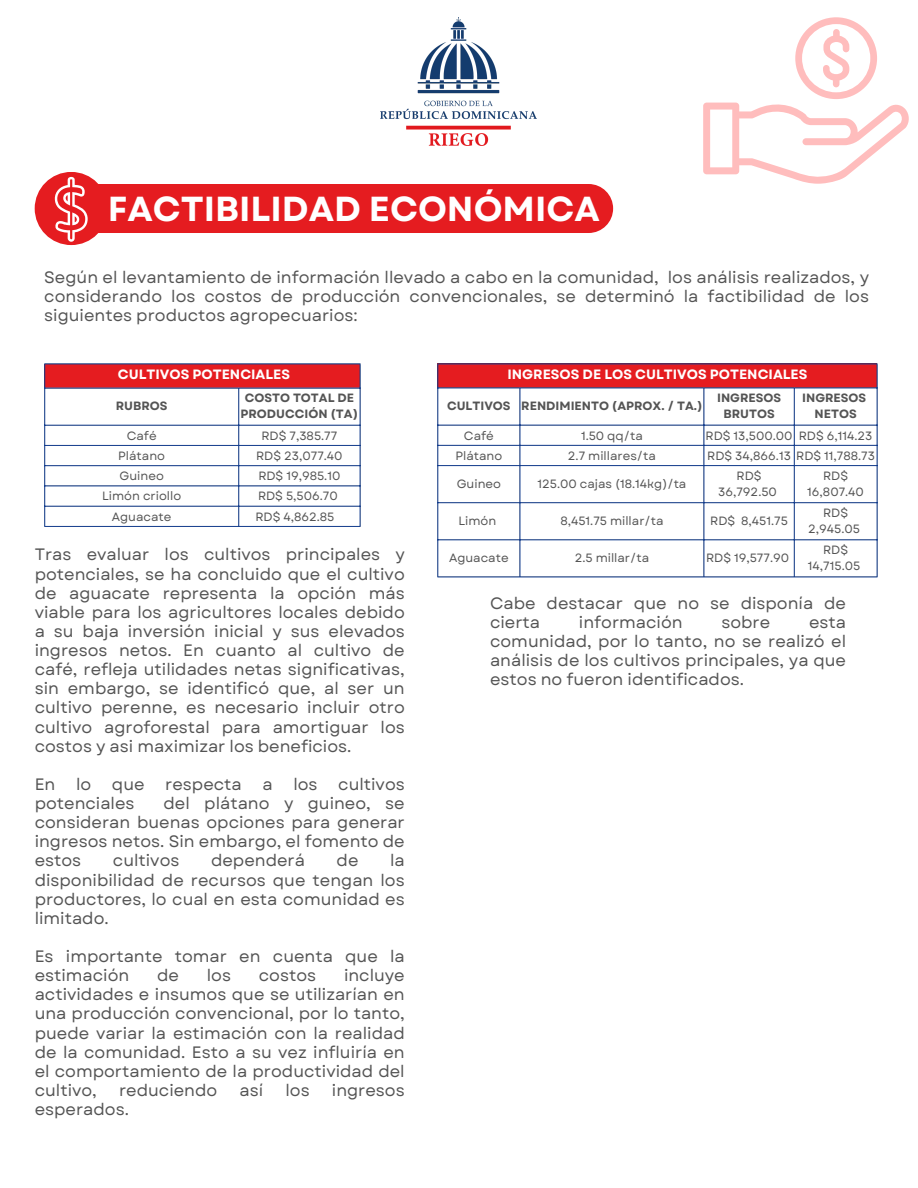
<style>
.page{position:relative;width:918px;height:1188px;background:#fff}
.page>*{position:absolute;margin:0;border:0;box-sizing:border-box;transform-origin:0 0}
.t1{font:700 34.65px "Garet";color:#fff}
.t2{font:16.5px/19.2px "Garet";color:#545454;text-align:justify}
.t3{font:700 13.5px "Garet";color:#fff}
.t4{font:12px/16px "Garet";color:#545454;text-align:center}
.t5{font:700 12px/16px "Garet";color:#545454;text-align:center}
</style>
<div class="page">
<div style="left:35px;top:172px;width:73px;height:73px;background:#e51c20;border-radius:50%"></div>
<div style="left:68px;top:184px;width:545px;height:49px;background:#e51c20;border-radius:25px"></div>
<img style="left:381px;top:17px;width:156px;height:129px">
<svg style="left:55px;top:177px;width:32px;height:65px"></svg>
<svg style="left:703px;top:17px;width:206px;height:167px"></svg>
<div style="left:438px;top:364px;width:439px;height:24px;background:#e51c20"></div>
<svg style="left:438px;top:389px;width:439px;height:36px"></svg>
<hr style="left:437px;top:364px;width:1px;height:213px;background:#143e8f">
<hr style="left:520px;top:388px;width:1px;height:189px;background:#143e8f">
<hr style="left:704px;top:388px;width:1px;height:189px;background:#143e8f">
<hr style="left:794px;top:388px;width:1px;height:189px;background:#143e8f">
<hr style="left:877px;top:364px;width:1px;height:213px;background:#143e8f">
<hr style="left:437px;top:364px;width:440px;height:1px;background:#143e8f">
<hr style="left:437px;top:388px;width:440px;height:1px;background:#143e8f">
<hr style="left:437px;top:425px;width:440px;height:1px;background:#143e8f">
<hr style="left:437px;top:445px;width:440px;height:1px;background:#143e8f">
<hr style="left:437px;top:465px;width:440px;height:1px;background:#143e8f">
<hr style="left:437px;top:502px;width:440px;height:1px;background:#143e8f">
<hr style="left:437px;top:539px;width:440px;height:1px;background:#143e8f">
<hr style="left:437px;top:577px;width:440px;height:1px;background:#143e8f">
<div style="left:44px;top:364px;width:316px;height:24px;background:#e51c20"></div>
<svg style="left:45px;top:389px;width:315px;height:36px"></svg>
<hr style="left:44px;top:364px;width:1px;height:162px;background:#143e8f">
<hr style="left:238px;top:388px;width:1px;height:138px;background:#143e8f">
<hr style="left:360px;top:364px;width:1px;height:162px;background:#143e8f">
<hr style="left:44px;top:364px;width:316px;height:1px;background:#143e8f">
<hr style="left:44px;top:388px;width:316px;height:1px;background:#143e8f">
<hr style="left:44px;top:425px;width:316px;height:1px;background:#143e8f">
<hr style="left:44px;top:445px;width:316px;height:1px;background:#143e8f">
<hr style="left:44px;top:465px;width:316px;height:1px;background:#143e8f">
<hr style="left:44px;top:486px;width:316px;height:1px;background:#143e8f">
<hr style="left:44px;top:506px;width:316px;height:1px;background:#143e8f">
<hr style="left:44px;top:526px;width:316px;height:1px;background:#143e8f">
<p class="t1" style="left:108px;top:184px;width:493px">FACTIBILIDAD ECONÓMICA</p>
<h1 class="t2" style="left:44px;top:267px;width:826px">Según el levantamiento de información llevado a cabo en la comunidad, los análisis realizados, y considerando los costos de producción convencionales, se determinó la factibilidad de los siguientes productos agropecuarios:</h1>
<p class="t3" style="left:118px;top:365px;width:174px">CULTIVOS POTENCIALES</p>
<p class="t5" style="left:116px;top:398px;width:53px">RUBROS</p>
<p class="t5" style="left:241px;top:390px;width:119px">COSTO TOTAL DE<br>PRODUCCIÓN (TA)</p>
<p class="t4" style="left:127px;top:427px;width:31px">Café</p>
<p class="t4" style="left:261px;top:427px;width:77px">RD$ 7,385.77</p>
<p class="t4" style="left:118px;top:448px;width:48px">Plátano</p>
<p class="t4" style="left:256px;top:448px;width:88px">RD$ 23,077.40</p>
<p class="t4" style="left:120px;top:468px;width:46px">Guineo</p>
<p class="t4" style="left:258px;top:468px;width:84px">RD$ 19,985.10</p>
<p class="t4" style="left:102px;top:488px;width:81px">Limón criollo</p>
<p class="t4" style="left:258px;top:488px;width:81px">RD$ 5,506.70</p>
<p class="t4" style="left:112px;top:508px;width:61px">Aguacate</p>
<p class="t4" style="left:255px;top:508px;width:81px">RD$ 4,862.85</p>
<p class="t2" style="left:35px;top:545px;width:372px">Tras evaluar los cultivos principales y potenciales, se ha concluido que el cultivo de aguacate representa la opción más viable para los agricultores locales debido a su baja inversión inicial y sus elevados ingresos netos. En cuanto al cultivo de café, refleja utilidades netas significativas, sin embargo, se identificó que, al ser un cultivo perenne, es necesario incluir otro cultivo agroforestal para amortiguar los costos y asi maximizar los beneficios.</p>
<p class="t2" style="left:35px;top:775px;width:22px">En</p>
<p class="t2" style="left:76px;top:775px;width:17px">lo</p>
<p class="t2" style="left:112px;top:775px;width:34px">que</p>
<p class="t2" style="left:165px;top:775px;width:78px">respecta</p>
<p class="t2" style="left:262px;top:775px;width:12px">a</p>
<p class="t2" style="left:293px;top:775px;width:26px">los</p>
<p class="t2" style="left:338px;top:775px;width:68px">cultivos</p>
<p class="t2" style="left:35px;top:794px;width:101px">potenciales</p>
<p class="t2" style="left:35px;top:794px;width:372px;text-indent:129px">del plátano y guineo, se consideran buenas opciones para generar ingresos netos. Sin embargo, el fomento de estos</p>
<p class="t2" style="left:113px;top:851px;width:68px">cultivos</p>
<p class="t2" style="left:211px;top:851px;width:95px">dependerá</p>
<p class="t2" style="left:337px;top:851px;width:23px">de</p>
<p class="t2" style="left:35px;top:851px;width:372px;text-indent:355px">la disponibilidad de recursos que tengan los productores, lo cual en esta comunidad es limitado.</p>
<p class="t2" style="left:35px;top:947px;width:372px">Es importante tomar en cuenta que la estimación</p>
<p class="t2" style="left:35px;top:966px;width:372px;text-indent:309px">incluye actividades e insumos que se utilizarían en una producción convencional, por lo tanto, puede variar la estimación con la realidad de la comunidad. Esto a su vez influiría en el comportamiento de la productividad del cultivo,</p>
<p class="t2" style="left:157px;top:966px;width:23px">de</p>
<p class="t2" style="left:207px;top:966px;width:26px">los</p>
<p class="t2" style="left:259px;top:966px;width:59px">costos</p>
<p class="t2" style="left:119px;top:1081px;width:100px">reduciendo</p>
<p class="t2" style="left:240px;top:1081px;width:25px">así</p>
<p class="t2" style="left:285px;top:1081px;width:26px">los</p>
<p class="t2" style="left:332px;top:1081px;width:74px">ingresos</p>
<p class="t2" style="left:35px;top:1100px;width:96px">esperados.</p>
<p class="t3" style="left:507px;top:365px;width:302px">INGRESOS DE LOS CULTIVOS POTENCIALES</p>
<p class="t5" style="left:447px;top:398px;width:65px">CULTIVOS</p>
<p class="t5" style="left:521px;top:398px;width:183px">RENDIMIENTO (APROX. / TA.)</p>
<p class="t5" style="left:717px;top:390px;width:66px">INGRESOS<br>BRUTOS</p>
<p class="t5" style="left:802px;top:390px;width:66px">INGRESOS</p>
<p class="t5" style="left:815px;top:406px;width:44px">NETOS</p>
<p class="t4" style="left:464px;top:427px;width:31px">Café</p>
<p class="t4" style="left:581px;top:427px;width:63px">1.50 qq/ta</p>
<p class="t4" style="left:706px;top:427px;width:89px">RD$ 13,500.00</p>
<p class="t4" style="left:799px;top:427px;width:75px">RD$ 6,114.23</p>
<p class="t4" style="left:455px;top:448px;width:48px">Plátano</p>
<p class="t4" style="left:568px;top:448px;width:89px">2.7 millares/ta</p>
<p class="t4" style="left:707px;top:448px;width:169px">RD$ 34,866.13 RD$ 11,788.73</p>
<p class="t4" style="left:457px;top:476px;width:46px">Guineo</p>
<p class="t4" style="left:537px;top:476px;width:150px">125.00 cajas (18.14kg)/ta</p>
<p class="t4" style="left:718px;top:468px;width:60px">RD$<br>36,792.50</p>
<p class="t4" style="left:807px;top:468px;width:58px">RD$<br>16,807.40</p>
<p class="t4" style="left:458px;top:513px;width:39px">Limón</p>
<p class="t4" style="left:560px;top:513px;width:105px">8,451.75 millar/ta</p>
<p class="t4" style="left:710px;top:513px;width:79px">RD$ 8,451.75</p>
<p class="t4" style="left:808px;top:505px;width:53px">RD$<br>2,945.05</p>
<p class="t4" style="left:449px;top:550px;width:61px">Aguacate</p>
<p class="t4" style="left:575px;top:550px;width:76px">2.5 millar/ta</p>
<p class="t4" style="left:706px;top:550px;width:85px">RD$ 19,577.90</p>
<p class="t4" style="left:808px;top:542px;width:54px">RD$<br>14,715.05</p>
<p class="t2" style="left:490px;top:594px;width:358px">Cabe destacar que no se disponía de cierta</p>
<p class="t2" style="left:579px;top:613px;width:105px">información</p>
<p class="t2" style="left:721px;top:613px;width:50px">sobre</p>
<p class="t2" style="left:490px;top:613px;width:358px;text-indent:319px">esta comunidad, por lo tanto, no se realizó el análisis de los cultivos principales, ya que estos no fueron identificados.</p>
</div>
